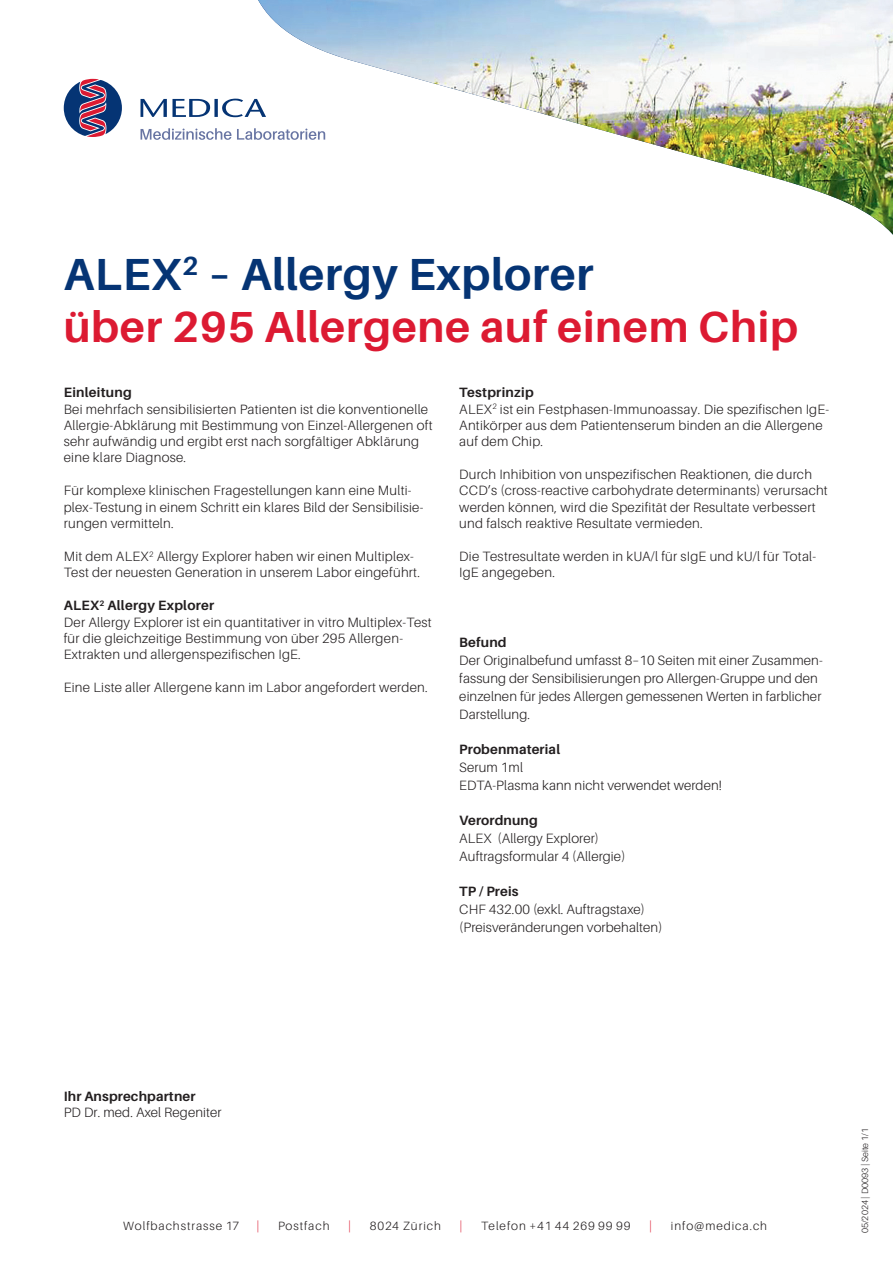
<style>
.page{position:relative;width:893px;height:1263px;background:#fff}
.page>*{position:absolute;margin:0;border:0;box-sizing:border-box;transform-origin:0 0}
.HT_klein{font:700 45px "Aileron";letter-spacing:.015em;color:#053474}
.HT_klein-2{font:700 43.5px "Aileron";letter-spacing:.015em;color:#dc1a32}
.body_kleiner_2{font:300 13.5px/16.2px "Aileron";letter-spacing:.02em;color:#231f20}
.t1{font:300 12px "Aileron";letter-spacing:.08em;color:#231f20}
.t2{font:300 12px "Aileron";color:#dc1a32}
.t3{font:300 9px "Aileron";color:#231f20}
.s1{font-weight:700}
</style>
<div class="page">
<svg style="left:64px;top:79px;width:188px;height:61px"></svg>
<img style="left:258px;top:0;width:635px;height:235px">
<p class="HT_klein" style="left:64px;top:249px;width:531px">ALEX<sup>2</sup> – Allergy Explorer</p>
<p class="HT_klein-2" style="left:64px;top:303px;width:736px">über 295 Allergene auf einem Chip</p>
<p class="body_kleiner_2" style="left:64px;top:385px;width:370px"><span class="s1">Einleitung<br></span>Bei mehrfach sensibilisierten Patienten ist die konventionelle Allergie-Abklärung mit Bestimmung von Einzel-Allergenen oft sehr aufwändig und ergibt erst nach sorgfältiger Abklärung eine klare Diagnose.</p>
<p class="body_kleiner_2" style="left:64px;top:483px;width:361px">Für komplexe klinischen Fragestellungen kann eine Multi&shy;plex-Testung in einem Schritt ein klares Bild der Sensibilisie&shy;rungen vermitteln.</p>
<p class="body_kleiner_2" style="left:64px;top:548px;width:358px">Mit dem ALEX<sup>2</sup> Allergy Explorer haben wir einen Multiplex-<br>Test der neuesten Generation in unserem Labor eingeführt.</p>
<p class="body_kleiner_2" style="left:64px;top:598px;width:370px"><span class="s1">ALEX</span><sup>2</sup> <span class="s1">Allergy Explorer<br></span>Der Allergy Explorer ist ein quantitativer in vitro Multiplex-Test für die gleichzeitige Bestimmung von über 295 Allergen-Extrakten und allergenspezifischen IgE.</p>
<p class="body_kleiner_2" style="left:64px;top:680px;width:365px">Eine Liste aller Allergene kann im Labor angefordert werden.</p>
<p class="body_kleiner_2" style="left:459px;top:385px;width:371px"><span class="s1">Testprinzip<br></span>ALEX<sup>2</sup> ist ein Festphasen-Immunoassay. Die spezifischen IgE-Antikörper aus dem Patientenserum binden an die Allergene auf dem Chip.</p>
<p class="body_kleiner_2" style="left:459px;top:466px;width:370px">Durch Inhibition von unspezifischen Reaktionen, die durch CCD’s (cross-reactive carbohydrate determinants) verursacht werden können, wird die Spezifität der Resultate verbessert und falsch reaktive Resultate vermieden.</p>
<p class="body_kleiner_2" style="left:459px;top:548px;width:358px">Die Testresultate werden in kUA/l für sIgE und kU/l für Total-<br>IgE angegeben.</p>
<p class="body_kleiner_2" style="left:459px;top:634px;width:365px;line-height:18px"><span class="s1">Befund<br></span>Der Originalbefund umfasst 8–10 Seiten mit einer Zusammen&shy;fassung der Sensibilisierungen pro Allergen-Gruppe und den einzelnen für jedes Allergen gemessenen Werten in farblicher Darstellung.</p>
<p class="body_kleiner_2" style="left:459px;top:741px;width:264px;line-height:18px"><span class="s1">Probenmaterial<br></span>Serum 1ml<br>EDTA-Plasma kann nicht verwendet werden!</p>
<p class="body_kleiner_2" style="left:459px;top:812px;width:168px;line-height:18px"><span class="s1">Verordnung<br></span>ALEX (Allergy Explorer)<br>Auftragsformular 4 (Allergie)</p>
<p class="body_kleiner_2" style="left:459px;top:883px;width:205px;line-height:18px"><span class="s1">TP / Preis<br></span>CHF 432.00 (exkl. Auftragstaxe) (Preisveränderungen vorbehalten)</p>
<p class="body_kleiner_2" style="left:64px;top:1088px;width:159px"><span class="s1">Ihr Ansprechpartner<br></span>PD Dr. med. Axel Regeniter</p>
<p class="t1" style="left:123px;top:1219px;width:118px">Wolfbachstrasse 17</p>
<p class="t2" style="left:256px;top:1219px;width:4px">|</p>
<p class="t1" style="left:278px;top:1219px;width:53px">Postfach</p>
<p class="t2" style="left:348px;top:1219px;width:4px">|</p>
<p class="t1" style="left:370px;top:1219px;width:72px">8024 Zürich</p>
<p class="t2" style="left:460px;top:1219px;width:4px">|</p>
<p class="t1" style="left:481px;top:1219px;width:151px">Telefon +41 44 269 99 99</p>
<p class="t2" style="left:649px;top:1219px;width:4px">|</p>
<p class="t1" style="left:671px;top:1219px;width:98px">info@medica.ch</p>
<p class="t3" style="left:860px;top:1233px;width:106px;rotate:-90deg">05/2024 | D0093 | Seite 1/1</p>
</div>
